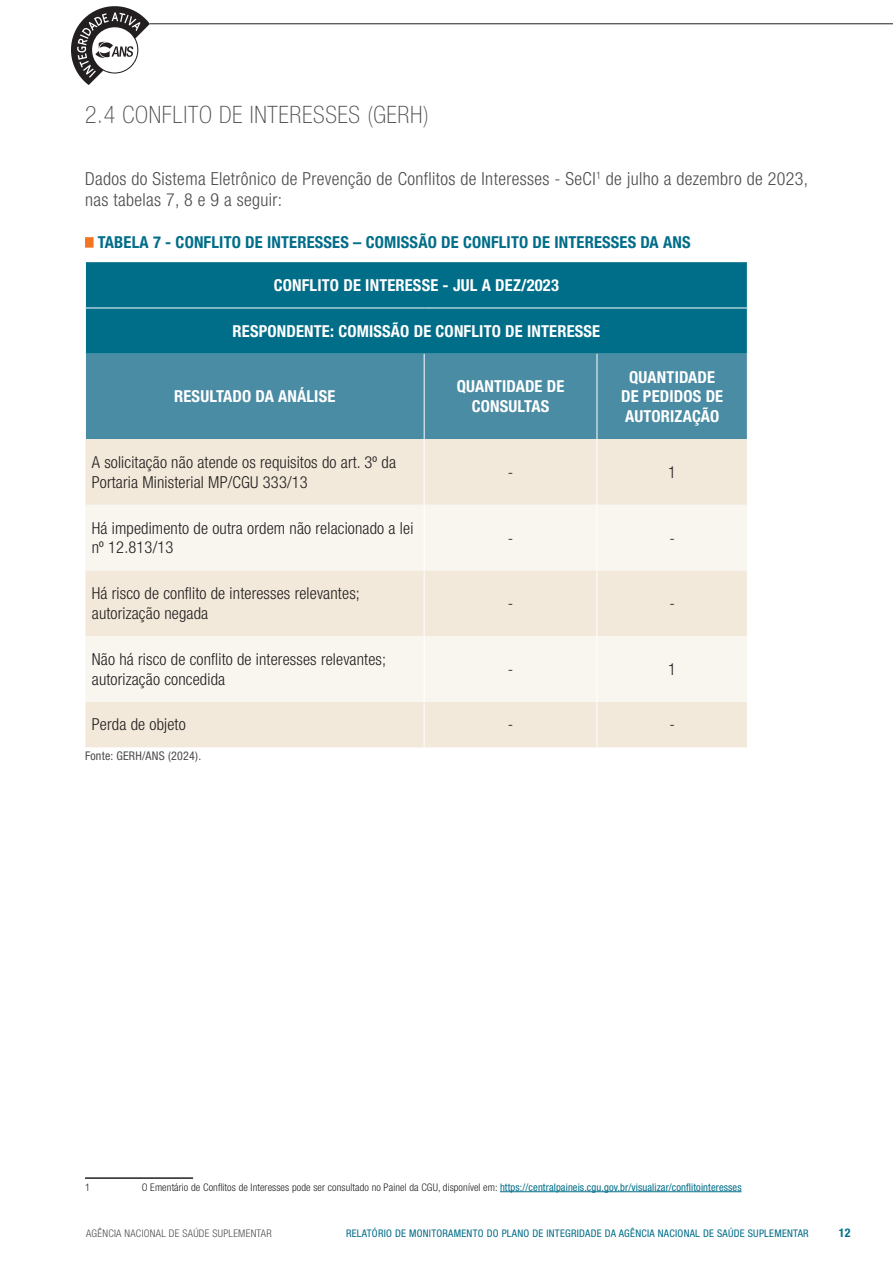
<style>
.page{position:relative;width:893px;height:1263px;background:#fff}
.page>*{position:absolute;margin:0;border:0;box-sizing:border-box;transform-origin:0 0}
.t1{font:100 condensed 24px "Helvetica Neue LT Std";letter-spacing:.03em;color:#4b4c4d}
.t2{font:300 condensed 18px/21.6px "Helvetica Neue LT Std";letter-spacing:.02em;color:#4b4c4d}
.t3{font:300 condensed 16.5px/19.8px "Helvetica Neue LT Std";letter-spacing:.01em;color:#231f20}
.t4{font:700 condensed 16.5px/19.8px "Helvetica Neue LT Std";letter-spacing:.01em;color:#fff;text-align:center}
.t5{font:700 condensed 16.5px "Helvetica Neue LT Std";letter-spacing:.01em;color:#006d89}
.t6{font:condensed 12px "Helvetica Neue LT Std";letter-spacing:.02em;color:#4b4c4d}
.t7{font:700 condensed 12px "Helvetica Neue LT Std";color:#006d89}
.t8{font:300 condensed 10.5px "Helvetica Neue LT Std";letter-spacing:.01em;color:#231f20}
.t9{font:condensed 10.5px "Helvetica Neue LT Std";letter-spacing:.025em;color:#006d89}
.t10{font:300 condensed 10.5px "Helvetica Neue LT Std";letter-spacing:.025em;color:#4b4c4d}
.s1{font-weight:400;color:#006d89}
</style>
<div class="page">
<svg style="left:71px;top:6px;width:79px;height:79px"></svg>
<hr style="left:150px;top:24px;width:743px;height:1px;background:#231f20">
<div style="left:85px;top:237px;width:9px;height:11px;background:#f47521"></div>
<div style="left:86px;top:262px;width:661px;height:92px;background:#006d89"></div>
<div style="left:86px;top:354px;width:661px;height:85px;background:#4a8ca4"></div>
<div style="left:85px;top:439px;width:662px;height:308px;background:#f2e9da"></div>
<svg style="left:85px;top:505px;width:662px;height:197px;fill:#f9f6f0"></svg>
<hr style="left:424px;top:354px;width:1px;height:85px;background:#fff">
<hr style="left:597px;top:354px;width:1px;height:85px;background:#fff">
<hr style="left:424px;top:439px;width:1px;height:66px;background:#fff">
<hr style="left:597px;top:439px;width:1px;height:66px;background:#fff">
<hr style="left:424px;top:505px;width:1px;height:65px;background:#fff">
<hr style="left:597px;top:505px;width:1px;height:65px;background:#fff">
<hr style="left:424px;top:570px;width:1px;height:66px;background:#fff">
<hr style="left:597px;top:570px;width:1px;height:66px;background:#fff">
<hr style="left:424px;top:636px;width:1px;height:66px;background:#fff">
<hr style="left:597px;top:636px;width:1px;height:66px;background:#fff">
<hr style="left:424px;top:702px;width:1px;height:45px;background:#fff">
<hr style="left:597px;top:702px;width:1px;height:45px;background:#fff">
<hr style="left:85px;top:308px;width:339px;height:1px;background:#fff">
<hr style="left:424px;top:308px;width:173px;height:1px;background:#fff">
<hr style="left:597px;top:308px;width:151px;height:1px;background:#fff">
<hr style="left:85px;top:1177px;width:108px;height:2px;background:#231f20">
<hr style="left:500px;top:1191px;width:242px;height:1px;background:#006d89">
<h1 class="t1" style="left:85px;top:102px;width:345px">2.4 CONFLITO DE INTERESSES (GERH)</h1>
<p class="t2" style="left:85px;top:167px;width:724px">Dados do Sistema Eletrônico de Prevenção de Conflitos de Interesses - SeCI<sup>1</sup> de julho a dezembro de 2023, nas tabelas 7, 8 e 9 a seguir:</p>
<p class="t5" style="left:98px;top:232px;width:594px">TABELA 7 - CONFLITO DE INTERESSES – COMISSÃO DE CONFLITO DE INTERESSES DA ANS</p>
<p class="t4" style="left:274px;top:275px;width:287px">CONFLITO DE INTERESSE - JUL A DEZ/2023</p>
<p class="t4" style="left:233px;top:321px;width:369px">RESPONDENTE: COMISSÃO DE CONFLITO DE INTERESSE</p>
<p class="t4" style="left:174px;top:386px;width:163px">RESULTADO DA ANÁLISE</p>
<p class="t4" style="left:457px;top:376px;width:109px">QUANTIDADE DE<br>CONSULTAS</p>
<p class="t4" style="left:621px;top:367px;width:104px">QUANTIDADE<br>DE PEDIDOS DE<br>AUTORIZAÇÃO</p>
<p class="t3" style="left:92px;top:452px;width:306px">A solicitação não atende os requisitos do art. 3º da<br>Portaria Ministerial MP/CGU 333/13</p>
<p class="t3" style="left:508px;top:462px;width:7px">-</p>
<p class="t3" style="left:668px;top:462px;width:9px">1</p>
<p class="t3" style="left:92px;top:518px;width:323px">Há impedimento de outra ordem não relacionado a lei nº 12.813/13</p>
<p class="t3" style="left:92px;top:583px;width:270px">Há risco de conflito de interesses relevantes; autorização negada</p>
<p class="t3" style="left:92px;top:649px;width:296px">Não há risco de conflito de interesses relevantes; autorização concedida</p>
<p class="t3" style="left:508px;top:528px;width:7px">-</p>
<p class="t3" style="left:669px;top:528px;width:7px">-</p>
<p class="t3" style="left:508px;top:593px;width:7px">-</p>
<p class="t3" style="left:669px;top:593px;width:7px">-</p>
<p class="t3" style="left:508px;top:659px;width:7px">-</p>
<p class="t3" style="left:668px;top:659px;width:9px">1</p>
<p class="t3" style="left:92px;top:714px;width:95px">Perda de objeto</p>
<p class="t3" style="left:508px;top:714px;width:7px">-</p>
<p class="t3" style="left:669px;top:714px;width:7px">-</p>
<p class="t6" style="left:85px;top:749px;width:118px">Fonte: GERH/ANS (2024).</p>
<p class="t8" style="left:85px;top:1181px;width:7px">1</p>
<p class="t8" style="left:142px;top:1181px;width:601px">O Ementário de Conflitos de Interesses pode ser consultado no Painel da CGU, disponível em: <span class="s1">https://centralpaineis.cgu.gov.br/visualizar/conflitointeresses</span></p>
<p class="t10" style="left:86px;top:1227px;width:187px">AGÊNCIA NACIONAL DE SAÚDE SUPLEMENTAR</p>
<p class="t9" style="left:346px;top:1227px;width:464px">RELATÓRIO DE MONITORAMENTO DO PLANO DE INTEGRIDADE DA AGÊNCIA NACIONAL DE SAÚDE SUPLEMENTAR</p>
<p class="t7" style="left:839px;top:1225px;width:13px">12</p>
</div>
